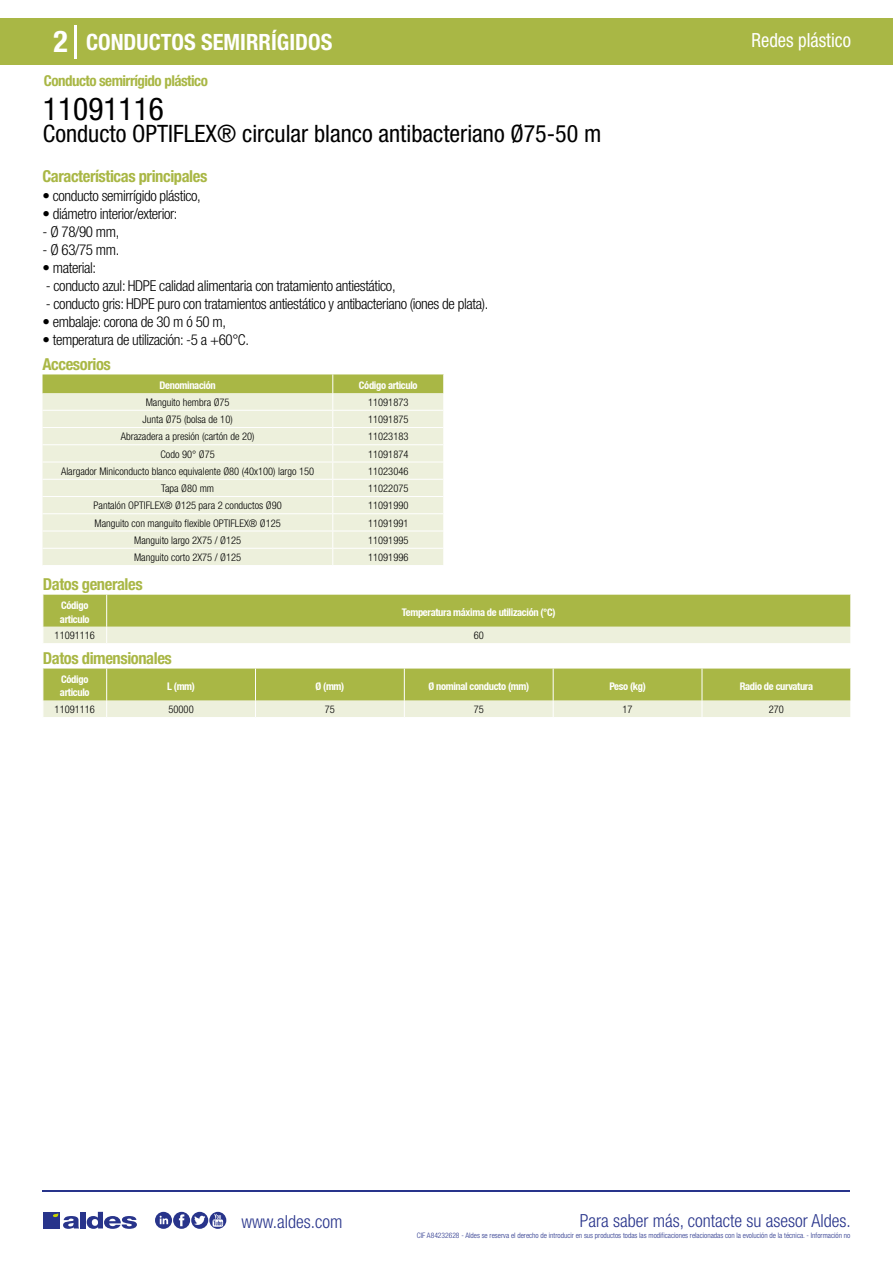
<style>
.page{position:relative;width:893px;height:1263px;background:#fff}
.page>*{position:absolute;margin:0;border:0;box-sizing:border-box;transform-origin:0 0}
.t1{font:condensed 31.5px "Helvetica Neue LT Std";color:#000}
.t2{font:700 condensed 30px "Helvetica Neue LT Std";color:#fff}
.t3{font:condensed 24px "Helvetica Neue LT Std";color:#000}
.t4{font:700 condensed 22.5px "Helvetica Neue LT Std";color:#fff}
.t5{font:condensed 19.5px "Helvetica Neue LT Std";color:#fff;scale:.95 1}
.t6{font:300 condensed 18px "Helvetica Neue";color:#28348b}
.t7{font:700 condensed 16.5px "Helvetica Neue LT Std";letter-spacing:-.025em;color:#a9b745}
.t8{font:300 condensed 15px "Helvetica Neue LT Std";letter-spacing:-.025em;color:#000}
.t9{font:700 condensed 15px "Helvetica Neue LT Std";letter-spacing:-.035em;color:#a9b745}
.t10{font:300 condensed 10.5px "Helvetica Neue";color:#000}
.t11{font:700 condensed 10.5px/13.5px "Helvetica Neue";letter-spacing:-.03em;color:#fff}
.t12{font:300 condensed 7.5px "Helvetica Neue";color:#28348b}
</style>
<div class="page">
<div style="left:0;top:18px;width:893px;height:46px;background:#a9b745"></div>
<hr style="left:74px;top:25px;width:2px;height:33px;background:#fff">
<hr style="left:43px;top:1190px;width:807px;height:1px;background:#28348b">
<svg style="left:155px;top:1212px;width:71px;height:17px"></svg>
<div style="left:43px;top:1212px;width:17px;height:16px;background:#28348b"></div>
<div style="left:80px;top:1212px;width:6px;height:16px;background:#28348b"></div>
<svg style="left:87px;top:1212px;width:50px;height:17px"></svg>
<svg style="left:53px;top:1213px;width:26px;height:16px"></svg>
<svg style="left:43px;top:374px;width:401px;height:191px;background:#e7ebcf"></svg>
<svg style="left:43px;top:595px;width:808px;height:48px;background:#c0ca79"></svg>
<svg style="left:43px;top:668px;width:808px;height:49px;background:#c1cb7b"></svg>
<h2 class="t2" style="left:54px;top:24px;width:16px">2</h2>
<h3 class="t4" style="left:86px;top:28px;width:248px">CONDUCTOS SEMIRRÍGIDOS</h3>
<h3 class="t5" style="left:751px;top:29px;width:106px">Redes plástico</h3>
<h3 class="t9" style="left:44px;top:71px;width:165px">Conducto semirrígido plástico</h3>
<h1 class="t1" style="left:43px;top:91px;width:122px">11091116</h1>
<h3 class="t3" style="left:43px;top:120px;width:560px">Conducto OPTIFLEX® circular blanco antibacteriano Ø75-50 m</h3>
<h3 class="t7" style="left:43px;top:166px;width:166px">Características principales</h3>
<h3 class="t8" style="left:43px;top:187px;width:160px">• conducto semirrígido plástico,</h3>
<h3 class="t8" style="left:43px;top:205px;width:136px">• diámetro interior/exterior:</h3>
<h3 class="t8" style="left:43px;top:223px;width:78px">- Ø 78/90 mm,</h3>
<h3 class="t8" style="left:43px;top:241px;width:78px">- Ø 63/75 mm.</h3>
<h3 class="t8" style="left:43px;top:259px;width:55px">• material:</h3>
<h3 class="t8" style="left:46px;top:277px;width:351px">- conducto azul: HDPE calidad alimentaria con tratamiento antiestático,</h3>
<h3 class="t8" style="left:46px;top:295px;width:444px">- conducto gris: HDPE puro con tratamientos antiestático y antibacteriano (iones de plata).</h3>
<h3 class="t8" style="left:43px;top:313px;width:185px">• embalaje: corona de 30 m ó 50 m,</h3>
<h3 class="t8" style="left:43px;top:331px;width:208px">• temperatura de utilización: -5 a +60°C.</h3>
<h3 class="t7" style="left:43px;top:354px;width:70px">Accesorios</h3>
<p class="t11" style="left:160px;top:378px;width:58px">Denominación</p>
<p class="t11" style="left:359px;top:378px;width:60px">Código articulo</p>
<p class="t10" style="left:146px;top:396px;width:85px">Manguito hembra Ø75</p>
<p class="t10" style="left:368px;top:396px;width:42px">11091873</p>
<p class="t10" style="left:143px;top:413px;width:92px">Junta Ø75 (bolsa de 10)</p>
<p class="t10" style="left:368px;top:413px;width:42px">11091875</p>
<p class="t10" style="left:121px;top:431px;width:135px">Abrazadera a presión (cartón de 20)</p>
<p class="t10" style="left:368px;top:431px;width:42px">11023183</p>
<p class="t10" style="left:161px;top:448px;width:56px">Codo 90° Ø75</p>
<p class="t10" style="left:368px;top:448px;width:42px">11091874</p>
<p class="t10" style="left:61px;top:465px;width:255px">Alargador Miniconducto blanco equivalente Ø80 (40x100) largo 150</p>
<p class="t10" style="left:368px;top:465px;width:42px">11023046</p>
<p class="t10" style="left:161px;top:482px;width:54px">Tapa Ø80 mm</p>
<p class="t10" style="left:368px;top:482px;width:42px">11022075</p>
<p class="t10" style="left:94px;top:500px;width:190px">Pantalón OPTIFLEX® Ø125 para 2 conductos Ø90</p>
<p class="t10" style="left:368px;top:500px;width:42px">11091990</p>
<p class="t10" style="left:94px;top:517px;width:188px">Manguito con manguito flexible OPTIFLEX® Ø125</p>
<p class="t10" style="left:368px;top:517px;width:42px">11091991</p>
<p class="t10" style="left:134px;top:534px;width:108px">Manguito largo 2X75 / Ø125</p>
<p class="t10" style="left:368px;top:534px;width:42px">11091995</p>
<p class="t10" style="left:134px;top:551px;width:109px">Manguito corto 2X75 / Ø125</p>
<p class="t10" style="left:368px;top:551px;width:42px">11091996</p>
<h3 class="t7" style="left:43px;top:574px;width:101px">Datos generales</h3>
<p class="t11" style="left:60px;top:598px;width:31px">Código articulo</p>
<p class="t11" style="left:402px;top:605px;width:155px">Temperatura máxima de utilización (°C)</p>
<p class="t10" style="left:55px;top:629px;width:42px">11091116</p>
<p class="t10" style="left:474px;top:629px;width:12px">60</p>
<h3 class="t7" style="left:43px;top:648px;width:130px">Datos dimensionales</h3>
<p class="t11" style="left:60px;top:672px;width:31px">Código articulo</p>
<p class="t11" style="left:167px;top:679px;width:29px">L (mm)</p>
<p class="t11" style="left:315px;top:679px;width:30px">Ø (mm)</p>
<p class="t11" style="left:428px;top:679px;width:102px">Ø nominal conducto (mm)</p>
<p class="t11" style="left:609px;top:679px;width:38px">Peso (kg)</p>
<p class="t11" style="left:740px;top:679px;width:75px">Radio de curvatura</p>
<p class="t10" style="left:55px;top:703px;width:42px">11091116</p>
<p class="t10" style="left:169px;top:703px;width:27px">50000</p>
<p class="t10" style="left:325px;top:703px;width:12px">75</p>
<p class="t10" style="left:474px;top:703px;width:12px">75</p>
<p class="t10" style="left:623px;top:703px;width:12px">17</p>
<p class="t10" style="left:769px;top:703px;width:17px">270</p>
<h3 class="t6" style="left:241px;top:1211px;width:102px">www.aldes.com</h3>
<h3 class="t6" style="left:580px;top:1211px;width:272px">Para saber más, contacte su asesor Aldes.</h3>
<p class="t12" style="left:417px;top:1230px;width:435px">CIF A84232628 - Aldes se reserva el derecho de introducir en sus productos todas las modificaciones relacionadas con la evolución de la técnica. - Información no</p>
</div>
